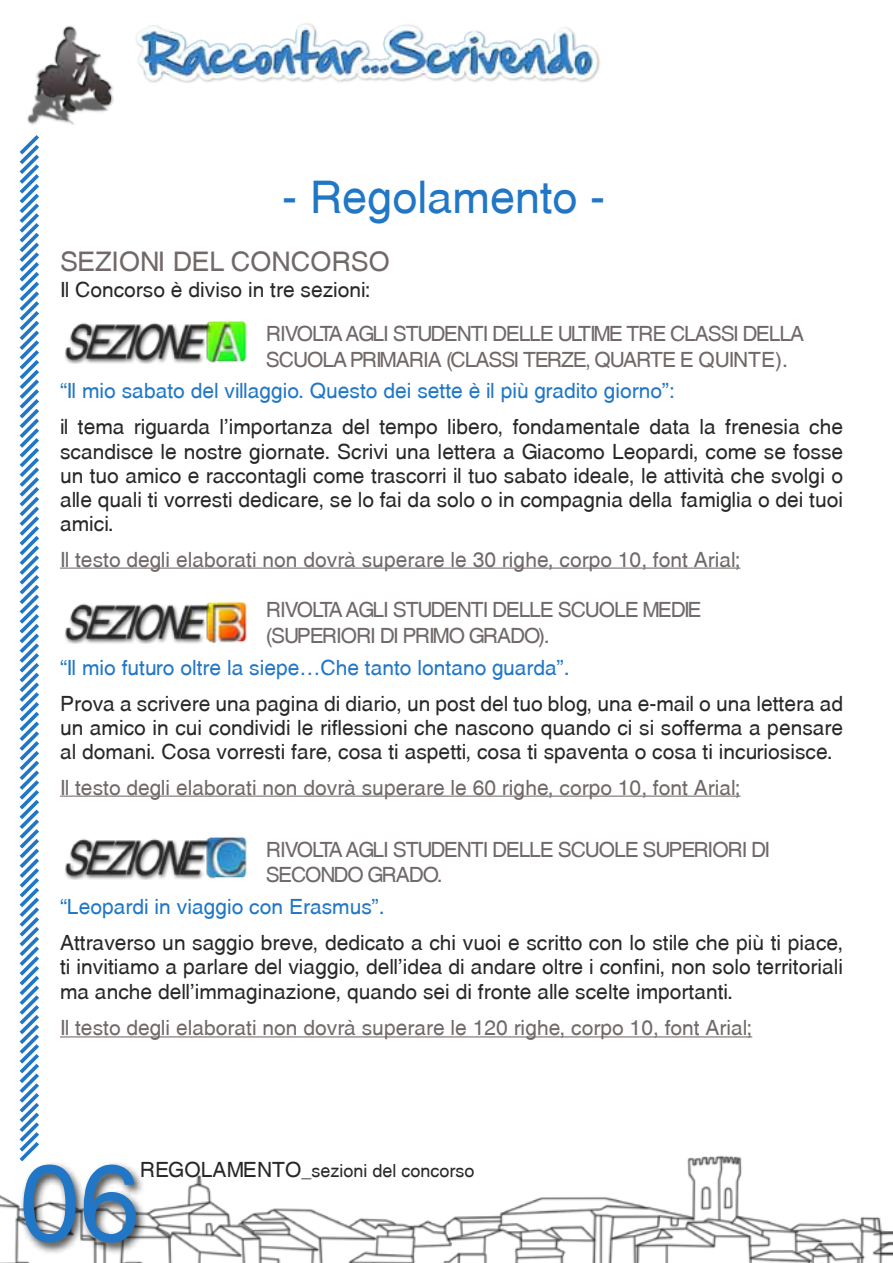
<style>
.page{position:relative;width:893px;height:1263px;background:#fff}
.page>*{position:absolute;margin:0;border:0;box-sizing:border-box;transform-origin:0 0}
.t1{font:108px "Swansea";color:#2177c6}
.t2{font:45px "Swansea";color:#2177c6}
.t3{font:27px "Swansea";color:#716969}
.t4{font:21px/24px "Swansea";color:#282828;text-align:justify}
.t5{font:21px "Swansea";color:#716969}
.t6{font:21px "Swansea";color:#2177c6}
.t7{font:18px "Swansea";color:#282828}
</style>
<div class="page">
<img style="left:0;top:363px;width:872px;height:900px">
<img style="left:872px;top:1217px;width:21px;height:46px">
<img style="left:27px;top:23px;width:573px;height:102px">
<svg style="left:16px;top:135px;width:27px;height:1030px"></svg>
<div style="left:19px;top:1161px;width:129px;height:94px;background:#000;opacity:.75"></div>
<hr style="left:60px;top:567px;width:680px;height:2px;background:#716969">
<img style="left:65px;top:320px;width:182px;height:43px">
<img style="left:60px;top:833px;width:192px;height:46px">
<hr style="left:60px;top:795px;width:680px;height:2px;background:#716969">
<hr style="left:60px;top:1036px;width:692px;height:1px;background:#716969">
<img style="left:60px;top:597px;width:192px;height:47px">
<h2 class="t2" style="left:282px;top:170px;width:324px">- Regolamento -</h2>
<p class="t3" style="left:60px;top:246px;width:331px">SEZIONI DEL CONCORSO</p>
<p class="t4" style="left:60px;top:277px;width:312px">Il Concorso è diviso in tre sezioni:</p>
<p class="t5" style="left:266px;top:321px;width:44px">ri volta</p>
<p class="t5" style="left:345px;top:321px;width:12px">agli</p>
<p class="t5" style="left:393px;top:321px;width:63px">studenti</p>
<p class="t5" style="left:492px;top:321px;width:26px">delle</p>
<p class="t5" style="left:558px;top:321px;width:24px">ultime</p>
<p class="t5" style="left:626px;top:321px;width:14px">tre</p>
<p class="t5" style="left:670px;top:321px;width:12px">classi</p>
<p class="t5" style="left:743px;top:321px;width:26px">della</p>
<p class="t5" style="left:266px;top:347px;width:56px">Scuola</p>
<p class="t5" style="left:350px;top:347px;width:25px">Primaria</p>
<p class="t5" style="left:446px;top:347px;width:17px">(classi</p>
<p class="t5" style="left:523px;top:347px;width:14px">terze</p>
<p class="t5" style="left:585px;top:347px;width:52px">, quarte</p>
<p class="t5" style="left:680px;top:347px;width:61px">e quinte</p>
<p class="t5" style="left:775px;top:347px;width:14px">).</p>
<p class="t6" style="left:60px;top:379px;width:616px">“Il mio sabato del villaggio. Questo dei sette è il più gradito giorno”:</p>
<p class="t4" style="left:60px;top:415px;width:785px">il tema riguarda l’importanza del tempo libero, fondamentale data la frenesia che scandisce le nostre giornate. Scrivi una lettera a Giacomo Leopardi, come se fosse un tuo amico e raccontagli come trascorri il tuo sabato ideale, le attività che svolgi o alle quali ti vorresti dedicare, se lo fai da solo o in compagnia della famiglia o dei tuoi amici.</p>
<p class="t5" style="left:60px;top:547px;width:682px">Il testo degli elaborati non dovrà superare le 30 righe, corpo 10, font Arial;</p>
<p class="t5" style="left:266px;top:597px;width:44px">ri volta</p>
<p class="t5" style="left:345px;top:597px;width:12px">agli</p>
<p class="t5" style="left:393px;top:597px;width:63px">studenti</p>
<p class="t5" style="left:492px;top:597px;width:26px">delle</p>
<p class="t5" style="left:558px;top:597px;width:55px">Scuole</p>
<p class="t5" style="left:643px;top:597px;width:60px">MEDIE</p>
<p class="t5" style="left:266px;top:623px;width:43px">(Superiori</p>
<p class="t5" style="left:380px;top:623px;width:49px">di Primo</p>
<p class="t5" style="left:469px;top:623px;width:82px">Grado).</p>
<p class="t6" style="left:60px;top:655px;width:511px">“Il mio futuro oltre la siepe…Che tanto lontano guarda”.</p>
<p class="t4" style="left:60px;top:691px;width:785px">Prova a scrivere una pagina di diario, un post del tuo blog, una e-mail o una lettera ad un amico in cui condividi le riflessioni che nascono quando ci si sofferma a pensare al domani. Cosa vorresti fare, cosa ti aspetti, cosa ti spaventa o cosa ti incuriosisce.</p>
<p class="t5" style="left:60px;top:775px;width:682px">Il testo degli elaborati non dovrà superare le 60 righe, corpo 10, font Arial;</p>
<p class="t5" style="left:266px;top:837px;width:44px">ri volta</p>
<p class="t5" style="left:345px;top:837px;width:12px">agli</p>
<p class="t5" style="left:393px;top:837px;width:63px">studenti</p>
<p class="t5" style="left:492px;top:837px;width:26px">delle</p>
<p class="t5" style="left:558px;top:837px;width:55px">Scuole</p>
<p class="t5" style="left:643px;top:837px;width:38px">Superiori</p>
<p class="t5" style="left:751px;top:837px;width:17px">di</p>
<p class="t5" style="left:266px;top:862px;width:15px">secon</p>
<p class="t5" style="left:333px;top:862px;width:111px">do Grado.</p>
<p class="t6" style="left:60px;top:894px;width:326px">“Leopardi in viaggio con Erasmus”.</p>
<p class="t4" style="left:60px;top:930px;width:785px;line-height:24.6px">Attraverso un saggio breve, dedicato a chi vuoi e scritto con lo stile che più ti piace, ti invitiamo a parlare del viaggio, dell’idea di andare oltre i confini, non solo territoriali ma anche dell’immaginazione, quando sei di fronte alle scelte importanti.</p>
<p class="t5" style="left:60px;top:1015px;width:694px">Il testo degli elaborati non dovrà superare le 120 righe, corpo 10, font Arial;</p>
<h1 class="t1" style="left:20px;top:1138px;width:122px">06</h1>
<p class="t4" style="left:140px;top:1157px;width:16px">regolamento</p>
<p class="t7" style="left:301px;top:1160px;width:175px">_sezioni del concorso</p>
</div>
